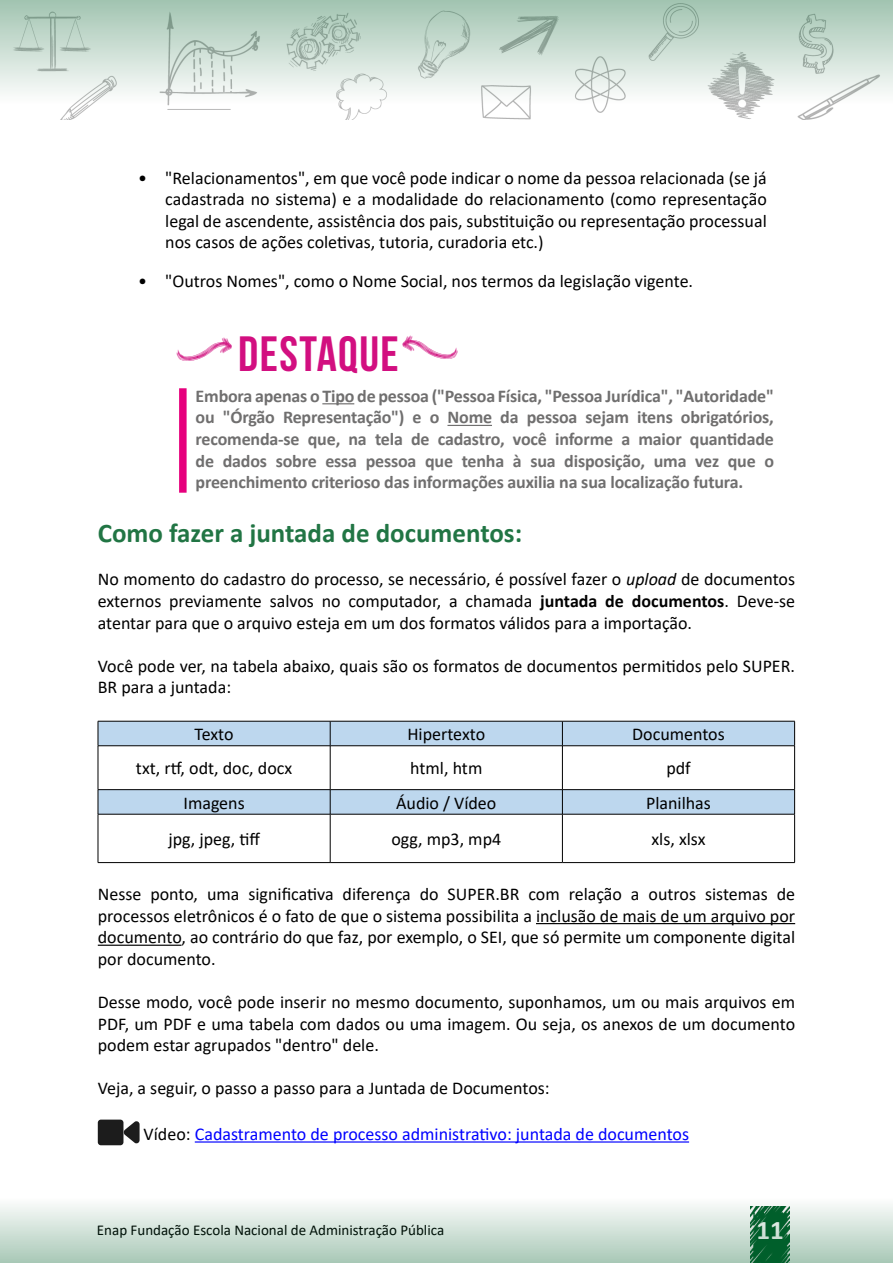
<style>
.page{position:relative;width:893px;height:1263px;background:#fff}
.page>*{position:absolute;margin:0;border:0;box-sizing:border-box;transform-origin:0 0}
.t1{font:49.5px "Bebas Neue";letter-spacing:.03em;color:#d20f80}
.t2{font:700 27px "Calibri";color:#217544}
.t3{font:700 27px "Calibri";color:#fff}
.t4{font:18px/21.6px "Calibri";color:#000;text-align:justify}
.t5{font:700 18px/21.6px "Calibri";letter-spacing:-.01em;color:#706f6f;text-align:justify}
.t6{font:18px "Calibri";color:#00f}
.t7{font:15px "Calibri";color:#000}
.s1{font-style:italic}
.s2{font-weight:700}
.s3{color:#000}
</style>
<div class="page">
<svg style="left:0;top:0;width:893px;height:120px"></svg>
<svg style="left:0;top:1205px;width:893px;height:58px;background:#c6dacf"></svg>
<div style="left:179px;top:388px;width:8px;height:105px;background:#e6007d"></div>
<hr style="left:322px;top:403px;width:32px;height:1px;background:#706f6f">
<hr style="left:447px;top:425px;width:45px;height:1px;background:#706f6f">
<hr style="left:536px;top:923px;width:259px;height:1px;background:#000">
<hr style="left:98px;top:945px;width:83px;height:1px;background:#000">
<hr style="left:195px;top:1141px;width:494px;height:1px;background:#00f">
<svg style="left:99px;top:722px;width:695px;height:92px;fill:#bdd7ee"></svg>
<hr style="left:98px;top:721px;width:232px;height:1px;background:#000">
<svg style="left:98px;top:721px;width:1px;height:24px"></svg>
<hr style="left:330px;top:721px;width:232px;height:1px;background:#000">
<svg style="left:330px;top:721px;width:1px;height:24px"></svg>
<hr style="left:562px;top:721px;width:233px;height:1px;background:#000">
<svg style="left:562px;top:721px;width:1px;height:24px"></svg>
<svg style="left:794px;top:721px;width:1px;height:24px"></svg>
<hr style="left:98px;top:745px;width:232px;height:1px;background:#000">
<hr style="left:98px;top:746px;width:1px;height:43px;background:#000">
<hr style="left:330px;top:745px;width:232px;height:1px;background:#000">
<hr style="left:330px;top:746px;width:1px;height:43px;background:#000">
<hr style="left:562px;top:745px;width:233px;height:1px;background:#000">
<hr style="left:562px;top:746px;width:1px;height:43px;background:#000">
<hr style="left:794px;top:746px;width:1px;height:43px;background:#000">
<hr style="left:98px;top:789px;width:232px;height:1px;background:#000">
<svg style="left:98px;top:790px;width:1px;height:24px"></svg>
<hr style="left:330px;top:789px;width:232px;height:1px;background:#000">
<svg style="left:330px;top:790px;width:1px;height:24px"></svg>
<hr style="left:562px;top:789px;width:233px;height:1px;background:#000">
<svg style="left:562px;top:790px;width:1px;height:24px"></svg>
<svg style="left:794px;top:790px;width:1px;height:24px"></svg>
<hr style="left:98px;top:814px;width:232px;height:1px;background:#000">
<hr style="left:98px;top:814px;width:1px;height:48px;background:#000">
<hr style="left:330px;top:814px;width:232px;height:1px;background:#000">
<hr style="left:330px;top:814px;width:1px;height:48px;background:#000">
<hr style="left:562px;top:814px;width:233px;height:1px;background:#000">
<hr style="left:562px;top:814px;width:1px;height:48px;background:#000">
<hr style="left:794px;top:814px;width:1px;height:48px;background:#000">
<hr style="left:98px;top:862px;width:232px;height:1px;background:#000">
<hr style="left:330px;top:862px;width:232px;height:1px;background:#000">
<hr style="left:562px;top:862px;width:233px;height:1px;background:#000">
<div style="left:98px;top:1119px;width:25px;height:26px;background:#1c1c1c;border-radius:3px"></div>
<svg style="left:123px;top:1121px;width:17px;height:23px"></svg>
<p class="t4" style="left:165px;top:166px;width:603px;text-indent:-27px">• "Relacionamentos", em que você pode indicar o nome da pessoa relacionada (se já cadastrada no sistema) e a modalidade do relacionamento (como representação legal de ascendente, assistência dos pais, substituição ou representação processual nos casos de ações coletivas, tutoria, curadoria etc.)</p>
<p class="t4" style="left:138px;top:270px;width:556px">• "Outros Nomes", como o Nome Social, nos termos da legislação vigente.</p>
<h1 class="t1" style="left:177px;top:327px;width:223px"><sup>h,</sup> DESTAQUE</h1>
<p class="t5" style="left:196px;top:385px;width:580px">Embora apenas o Tipo de pessoa ("Pessoa Física, "Pessoa Jurídica", "Autoridade" ou "Órgão Representação") e o Nome da pessoa sejam itens obrigatórios, recomenda-se que, na tela de cadastro, você informe a maior quantidade de dados sobre essa pessoa que tenha à sua disposição, uma vez que o preenchimento criterioso das informações auxilia na sua localização futura.</p>
<h2 class="t2" style="left:98px;top:514px;width:426px">Como fazer a juntada de documentos:</h2>
<p class="t4" style="left:98px;top:568px;width:699px">No momento do cadastro do processo, se necessário, é possível fazer o <span class="s1">upload</span> de documentos externos previamente salvos no computador, a chamada <span class="s2">juntada de documentos</span>. Deve-se atentar para que o arquivo esteja em um dos formatos válidos para a importação.</p>
<p class="t4" style="left:98px;top:655px;width:699px">Você pode ver, na tabela abaixo, quais são os formatos de documentos permitidos pelo SUPER.<br>BR para a juntada:</p>
<p class="t4" style="left:195px;top:723px;width:41px">Texto</p>
<p class="t4" style="left:407px;top:723px;width:79px">Hipertexto</p>
<p class="t4" style="left:632px;top:723px;width:94px">Documentos</p>
<p class="t4" style="left:136px;top:757px;width:158px">txt, rtf, odt, doc, docx</p>
<p class="t4" style="left:410px;top:757px;width:74px">html, htm</p>
<p class="t4" style="left:666px;top:757px;width:26px">pdf</p>
<p class="t4" style="left:183px;top:791px;width:63px">Imagens</p>
<p class="t4" style="left:396px;top:791px;width:102px">Áudio / Vídeo</p>
<p class="t4" style="left:646px;top:791px;width:66px">Planilhas</p>
<p class="t4" style="left:168px;top:828px;width:93px">jpg, jpeg, tiff</p>
<p class="t4" style="left:391px;top:828px;width:111px">ogg, mp3, mp4</p>
<p class="t4" style="left:651px;top:828px;width:56px">xls, xlsx</p>
<p class="t4" style="left:98px;top:883px;width:699px">Nesse ponto, uma significativa diferença do SUPER.BR com relação a outros sistemas de processos eletrônicos é o fato de que o sistema possibilita a inclusão de mais de um arquivo por documento, ao contrário do que faz, por exemplo, o SEI, que só permite um componente digital por documento.</p>
<p class="t4" style="left:98px;top:991px;width:699px">Desse modo, você pode inserir no mesmo documento, suponhamos, um ou mais arquivos em PDF, um PDF e uma tabela com dados ou uma imagem. Ou seja, os anexos de um documento podem estar agrupados "dentro" dele.</p>
<p class="t4" style="left:98px;top:1077px;width:453px">Veja, a seguir, o passo a passo para a Juntada de Documentos:</p>
<p class="t6" style="left:144px;top:1121px;width:547px"><span class="s3">Vídeo:</span> Cadastramento de processo administrativo: juntada de documentos</p>
<p class="t7" style="left:97px;top:1220px;width:349px">Enap Fundação Escola Nacional de Administração Pública</p>
<h2 class="t3" style="left:757px;top:1210px;width:29px">11</h2>
</div>
